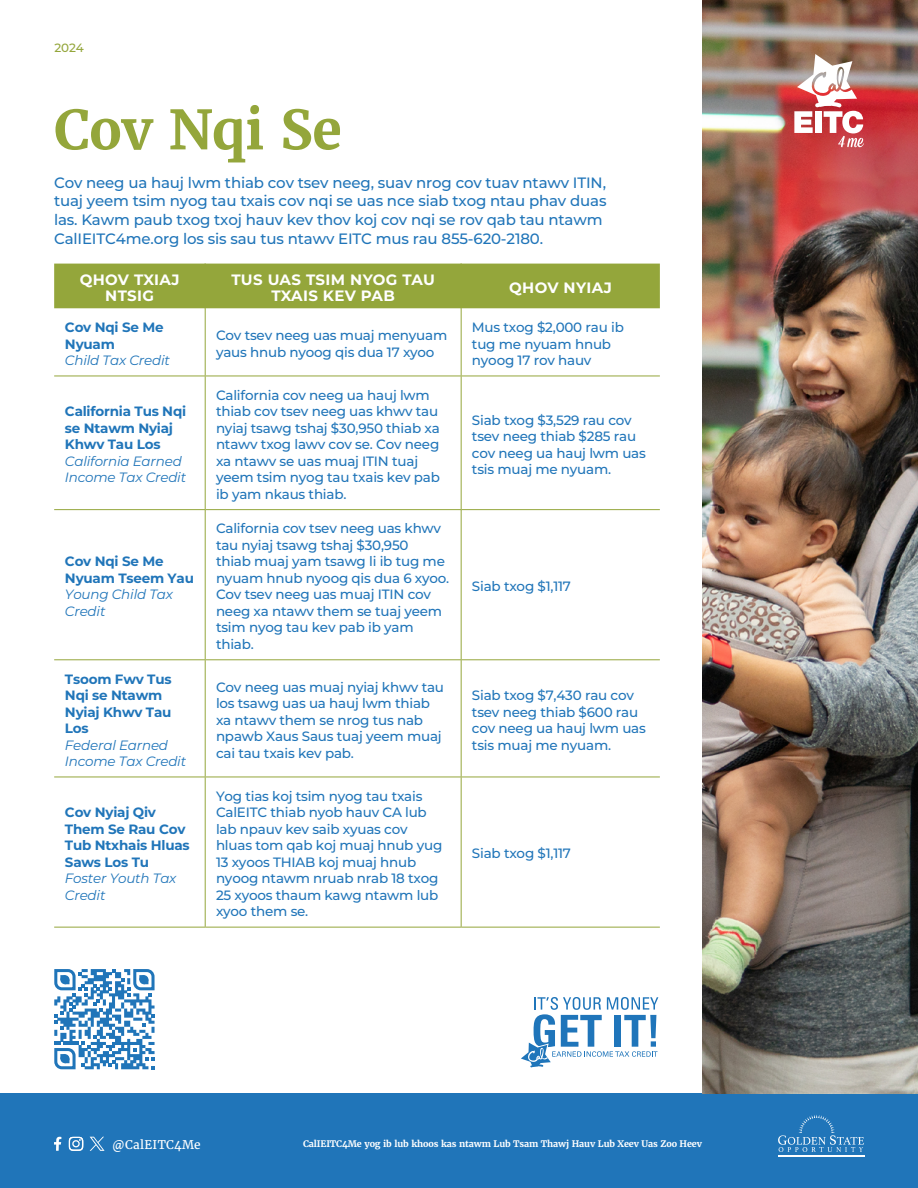
<style>
.page{position:relative;width:918px;height:1188px;background:#fff}
.page>*{position:absolute;margin:0;border:0;box-sizing:border-box;transform-origin:0 0}
.t1{font:700 54px "Merriweather";letter-spacing:-.01em;color:#94a63b}
.t2{font:500 15px/18.8px "Montserrat";letter-spacing:-.01em;color:#2075b9}
.t3{font:700 15px/16.5px "Montserrat";letter-spacing:.025em;color:#fff;text-align:center}
.t4{font:500 13.5px/16.5px "Montserrat";letter-spacing:-.015em;color:#2075b9}
.t5{font:700 13.5px/16.5px "Montserrat";letter-spacing:-.015em;color:#2075b9}
.t6{font:italic 13.5px/16.5px "Montserrat";letter-spacing:-.015em;color:#2075b9}
.t7{font:12px "Merriweather";letter-spacing:.02em;color:#fff}
.t8{font:500 12px "Montserrat";color:#94a63b}
.t9{font:700 9px "Merriweather";letter-spacing:-.015em;color:#fff}
</style>
<div class="page">
<div style="left:0;top:1094px;width:918px;height:94px;background:#2075b9"></div>
<svg style="left:778px;top:1115px;width:86px;height:37px"></svg>
<hr style="left:778px;top:1155px;width:86px;height:1px;background:#fff">
<svg style="left:54px;top:1137px;width:7px;height:14px"></svg>
<svg style="left:69px;top:1137px;width:14px;height:14px"></svg>
<svg style="left:90px;top:1137px;width:15px;height:14px"></svg>
<img style="left:702px;top:0;width:216px;height:1094px">
<svg style="left:794px;top:54px;width:70px;height:93px"></svg>
<div style="left:54px;top:264px;width:606px;height:44px;background:#94a63b"></div>
<hr style="left:205px;top:308px;width:1px;height:68px;background:#94a63b">
<hr style="left:461px;top:308px;width:1px;height:68px;background:#94a63b">
<hr style="left:54px;top:376px;width:151px;height:1px;background:#94a63b">
<hr style="left:205px;top:376px;width:256px;height:1px;background:#94a63b">
<hr style="left:205px;top:376px;width:1px;height:133px;background:#94a63b">
<hr style="left:461px;top:376px;width:199px;height:1px;background:#94a63b">
<hr style="left:461px;top:376px;width:1px;height:133px;background:#94a63b">
<hr style="left:54px;top:509px;width:151px;height:1px;background:#94a63b">
<hr style="left:205px;top:509px;width:256px;height:1px;background:#94a63b">
<hr style="left:205px;top:510px;width:1px;height:149px;background:#94a63b">
<hr style="left:461px;top:509px;width:199px;height:1px;background:#94a63b">
<hr style="left:461px;top:510px;width:1px;height:149px;background:#94a63b">
<hr style="left:54px;top:659px;width:151px;height:1px;background:#94a63b">
<hr style="left:205px;top:659px;width:256px;height:1px;background:#94a63b">
<hr style="left:205px;top:660px;width:1px;height:117px;background:#94a63b">
<hr style="left:461px;top:659px;width:199px;height:1px;background:#94a63b">
<hr style="left:461px;top:660px;width:1px;height:117px;background:#94a63b">
<hr style="left:54px;top:777px;width:151px;height:1px;background:#94a63b">
<hr style="left:205px;top:777px;width:256px;height:1px;background:#94a63b">
<hr style="left:205px;top:777px;width:1px;height:150px;background:#94a63b">
<hr style="left:461px;top:777px;width:199px;height:1px;background:#94a63b">
<hr style="left:461px;top:777px;width:1px;height:150px;background:#94a63b">
<hr style="left:54px;top:927px;width:151px;height:1px;background:#94a63b">
<hr style="left:205px;top:927px;width:256px;height:1px;background:#94a63b">
<hr style="left:461px;top:927px;width:199px;height:1px;background:#94a63b">
<hr style="left:204px;top:264px;width:2px;height:44px;background:#94a63b">
<hr style="left:460px;top:264px;width:2px;height:44px;background:#94a63b">
<svg style="left:521px;top:997px;width:137px;height:71px"></svg>
<svg style="left:54px;top:969px;width:101px;height:101px"></svg>
<p class="t8" style="left:54px;top:40px;width:31px">2024</p>
<h1 class="t1" style="left:54px;top:95px;width:289px">Cov Nqi Se</h1>
<p class="t2" style="left:54px;top:172px;width:554px">Cov neeg ua hauj lwm thiab cov tsev neeg, suav nrog cov tuav ntawv ITIN, tuaj yeem tsim nyog tau txais cov nqi se uas nce siab txog ntau phav duas las. Kawm paub txog txoj hauv kev thov koj cov nqi se rov qab tau ntawm CalIEITC4me.org los sis sau tus ntawv EITC mus rau 855-620-2180.</p>
<p class="t3" style="left:80px;top:271px;width:101px">QHOV TXIAJ<br>NTSIG</p>
<p class="t3" style="left:231px;top:271px;width:205px">TUS UAS TSIM NYOG TAU<br>TXAIS KEV PAB</p>
<p class="t3" style="left:509px;top:279px;width:104px">QHOV NYIAJ</p>
<p class="t5" style="left:65px;top:318px;width:100px">Cov Nqi Se Me<br>Nyuam</p>
<p class="t6" style="left:65px;top:352px;width:106px">Child Tax Credit</p>
<p class="t4" style="left:216px;top:327px;width:233px">Cov tsev neeg uas muaj menyuam yaus hnub nyoog qis dua 17 xyoo</p>
<p class="t4" style="left:472px;top:319px;width:153px">Mus txog $2,000 rau ib tug me nyuam hnub nyoog 17 rov hauv</p>
<p class="t5" style="left:65px;top:403px;width:123px">California Tus Nqi se Ntawm Nyiaj<br>Khwv Tau Los</p>
<p class="t6" style="left:65px;top:452px;width:123px">California Earned<br>Income Tax Credit</p>
<p class="t5" style="left:65px;top:553px;width:130px">Cov Nqi Se Me<br>Nyuam Tseem Yau</p>
<p class="t6" style="left:65px;top:586px;width:110px">Young Child Tax<br>Credit</p>
<p class="t5" style="left:65px;top:670px;width:108px">Tsoom Fwv Tus<br>Nqi se Ntawm<br>Nyiaj Khwv Tau<br>Los</p>
<p class="t6" style="left:65px;top:736px;width:123px">Federal Earned<br>Income Tax Credit</p>
<p class="t5" style="left:65px;top:803px;width:126px">Cov Nyiaj Qiv<br>Them Se Rau Cov<br>Tub Ntxhais Hluas<br>Saws Los Tu</p>
<p class="t6" style="left:65px;top:870px;width:113px">Foster Youth Tax<br>Credit</p>
<p class="t4" style="left:216px;top:386px;width:225px">California cov neeg ua hauj lwm thiab cov tsev neeg uas khwv tau nyiaj tsawg tshaj $30,950 thiab xa ntawv txog lawv cov se. Cov neeg xa ntawv se uas muaj ITIN tuaj yeem tsim nyog tau txais kev pab ib yam nkaus thiab.</p>
<p class="t4" style="left:216px;top:520px;width:235px">California cov tsev neeg uas khwv tau nyiaj tsawg tshaj $30,950<br>thiab muaj yam tsawg li ib tug me nyuam hnub nyoog qis dua 6 xyoo.<br>Cov tsev neeg uas muaj ITIN cov neeg xa ntawv them se tuaj yeem tsim nyog tau kev pab ib yam thiab.</p>
<p class="t4" style="left:472px;top:411px;width:175px">Siab txog $3,529 rau cov tsev neeg thiab $285 rau cov neeg ua hauj lwm uas tsis muaj me nyuam.</p>
<p class="t4" style="left:472px;top:578px;width:101px">Siab txog $1,117</p>
<p class="t4" style="left:216px;top:678px;width:230px">Cov neeg uas muaj nyiaj khwv tau los tsawg uas ua hauj lwm thiab xa ntawv them se nrog tus nab npawb Xaus Saus tuaj yeem muaj cai tau txais kev pab.</p>
<p class="t4" style="left:472px;top:686px;width:175px">Siab txog $7,430 rau cov tsev neeg thiab $600 rau cov neeg ua hauj lwm uas tsis muaj me nyuam.</p>
<p class="t4" style="left:216px;top:787px;width:228px">Yog tias koj tsim nyog tau txais<br>CalEITC thiab nyob hauv CA lub lab npauv kev saib xyuas cov hluas tom qab koj muaj hnub yug<br>13 xyoos THIAB koj muaj hnub nyoog ntawm nruab nrab 18 txog<br>25 xyoos thaum kawg ntawm lub xyoo them se.</p>
<p class="t4" style="left:472px;top:845px;width:101px">Siab txog $1,117</p>
<p class="t7" style="left:112px;top:1137px;width:90px">@CalEITC4Me</p>
<p class="t9" style="left:303px;top:1138px;width:400px">CalIEITC4Me yog ib lub khoos kas ntawm Lub Tsam Thawj Hauv Lub Xeev Uas Zoo Heev</p>
</div>
